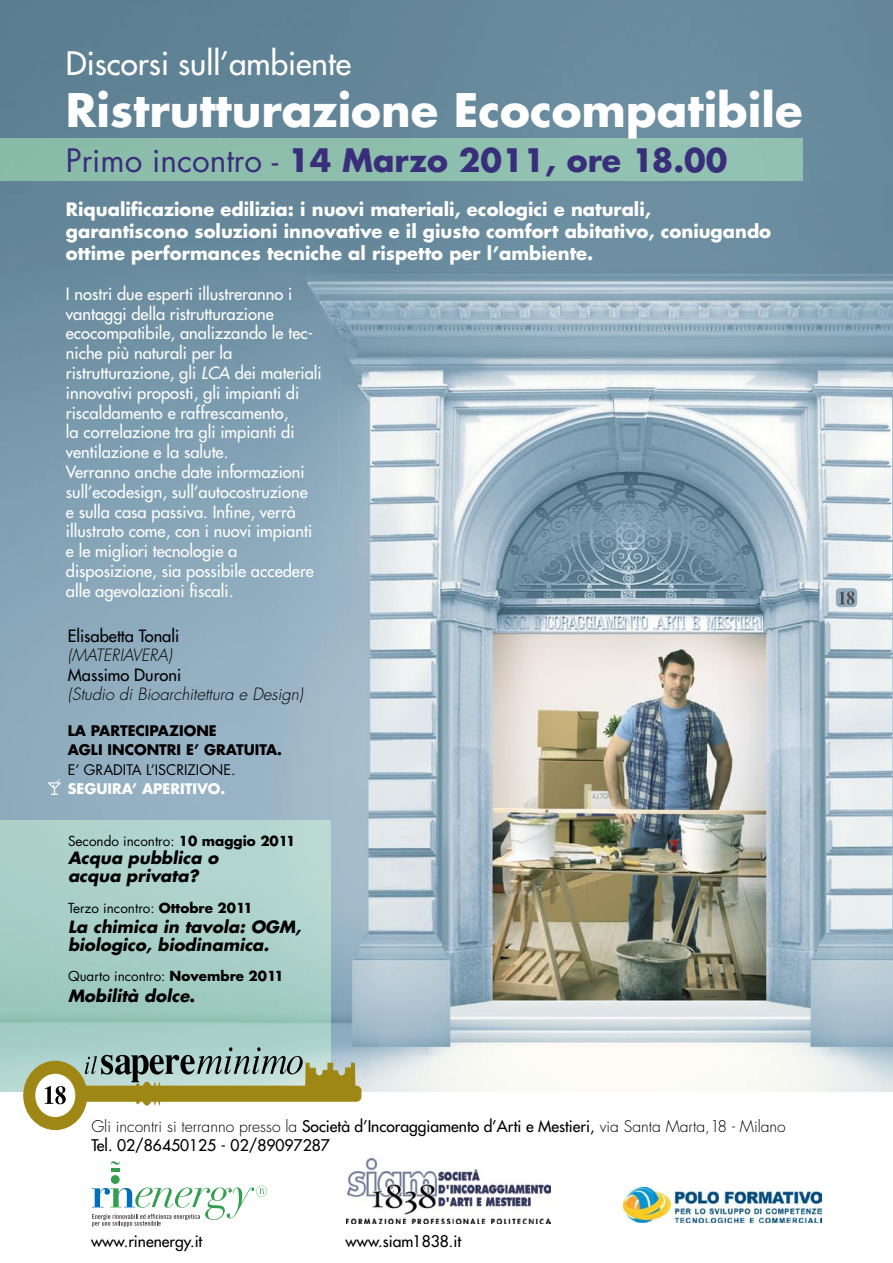
<style>
.page{position:relative;width:893px;height:1263px;background:#fff}
.page>*{position:absolute;margin:0;border:0;box-sizing:border-box;transform-origin:0 0}
.t1{font:700 45px "Futura";color:#fff}
.t2{font:700 31.5px "Futura";color:#392e7a}
.t3{font:31.5px "Futura";color:#fff}
.t4{font:700 18px "Futura";color:#fff}
.t5{font:16.5px/19.8px "Futura";color:#fff}
.t6{font:italic 700 16.5px "Futura";color:#000}
.t7{font:italic 300 16.5px "Futura";color:#000}
.t8{font:16.5px "Futura";color:#000}
.t9{font:300 15.6px "Futura";color:#000}
.t10{font:15.6px "Futura";color:#000}
.t11{font:700 14.25px "Futura";color:#000}
.t12{font:14.25px "Futura";color:#000}
.t13{font:700 14.25px "Futura";color:#fff}
.t14{font:13.5px "Futura";color:#000}
.s1{font-weight:400}
.s2{font-style:italic}
.s3{font-weight:700}
.s4{font-style:normal}
</style>
<div class="page">
<img style="left:0;top:0;width:893px;height:1091px">
<svg style="left:92px;top:1161px;width:175px;height:66px"></svg>
<img style="left:347px;top:1158px;width:204px;height:65px">
<svg style="left:48px;top:779px;width:13px;height:16px"></svg>
<img style="left:623px;top:1187px;width:199px;height:35px">
<div style="left:0;top:138px;width:803px;height:43px;background:#8dbeac"></div>
<svg style="left:0;top:821px;width:330px;height:271px;fill:#a8d0c8"></svg>
<svg style="left:23px;top:1047px;width:338px;height:83px"></svg>
<svg style="left:836px;top:588px;width:21px;height:19px"></svg>
<p class="t3" style="left:66px;top:43px;width:287px">Discorsi sull’ambiente</p>
<p class="t1" style="left:66px;top:79px;width:738px">Ristrutturazione Ecocompatibile</p>
<p class="t2" style="left:66px;top:138px;width:663px"><span class="s1">Primo incontro -</span> 14 Marzo 2011, ore 18.00</p>
<p class="t4" style="left:66px;top:197px;width:587px">Riqualificazione edilizia: i nuovi materiali, ecologici e naturali,</p>
<p class="t4" style="left:66px;top:219px;width:707px">garantiscono soluzioni innovative e il giusto comfort abitativo, coniugando</p>
<p class="t4" style="left:66px;top:240px;width:529px">ottime performances tecniche al rispetto per l’ambiente.</p>
<p class="t5" style="left:66px;top:284px;width:228px">I nostri due esperti illustreranno i vantaggi della ristrutturazione</p>
<p class="t5" style="left:66px;top:323px;width:249px">ecocompatibile, analizzando le tec&shy;niche più naturali per la</p>
<p class="t5" style="left:66px;top:363px;width:257px">ristrutturazione, gli <span class="s2">LCA</span> dei materiali innovativi proposti, gli impianti di riscaldamento e raffrescamento,</p>
<p class="t5" style="left:66px;top:422px;width:230px">la correlazione tra gli impianti di</p>
<p class="t5" style="left:66px;top:442px;width:164px">ventilazione e la salute.</p>
<p class="t5" style="left:66px;top:462px;width:240px">Verranno anche date informazioni</p>
<p class="t5" style="left:66px;top:482px;width:248px">sull’ecodesign, sull’autocostruzione e sulla casa passiva. Infine, verrà illustrato come, con i nuovi impianti</p>
<p class="t5" style="left:66px;top:541px;width:173px">e le migliori tecnologie a</p>
<p class="t5" style="left:66px;top:561px;width:249px">disposizione, sia possibile accedere alle agevolazioni fiscali.</p>
<p class="t8" style="left:68px;top:625px;width:113px">Elisabetta Tonali</p>
<p class="t7" style="left:68px;top:645px;width:106px">(MATERIAVERA)</p>
<p class="t8" style="left:68px;top:664px;width:115px">Massimo Duroni</p>
<p class="t7" style="left:68px;top:684px;width:237px">(Studio di Bioarchitettura e Design)</p>
<p class="t11" style="left:68px;top:720px;width:150px">LA PARTECIPAZIONE</p>
<p class="t11" style="left:68px;top:740px;width:216px">AGLI INCONTRI E’ GRATUITA.</p>
<p class="t12" style="left:68px;top:760px;width:169px">E’ GRADITA L’ISCRIZIONE.</p>
<p class="t13" style="left:68px;top:779px;width:159px">SEGUIRA’ APERITIVO.</p>
<p class="t14" style="left:68px;top:832px;width:229px">Secondo incontro: <span class="s3">10 maggio 2011</span></p>
<p class="t6" style="left:68px;top:846px;width:152px">Acqua pubblica o</p>
<p class="t6" style="left:68px;top:864px;width:132px">acqua privata?</p>
<p class="t14" style="left:68px;top:898px;width:186px">Terzo incontro: <span class="s3">Ottobre 2011</span></p>
<p class="t6" style="left:68px;top:915px;width:235px">La chimica in tavola: OGM,</p>
<p class="t6" style="left:68px;top:933px;width:203px">biologico, biodinamica.</p>
<p class="t14" style="left:68px;top:967px;width:217px">Quarto incontro: <span class="s3">Novembre 2011</span></p>
<p class="t6" style="left:68px;top:984px;width:129px">Mobilità dolce<span class="s4">.</span></p>
<p class="t9" style="left:91px;top:1117px;width:696px">Gli incontri si terranno presso la <span class="s1">Società d’Incoraggiamento d’Arti e Mestieri</span><span class="s1">,</span> via Santa Marta,18 - Milano</p>
<p class="t10" style="left:91px;top:1135px;width:240px">Tel. 02/86450125 - 02/89097287</p>
<p class="t10" style="left:91px;top:1231px;width:113px">www.rinenergy.it</p>
<p class="t10" style="left:345px;top:1231px;width:117px">www.siam1838.it</p>
</div>
